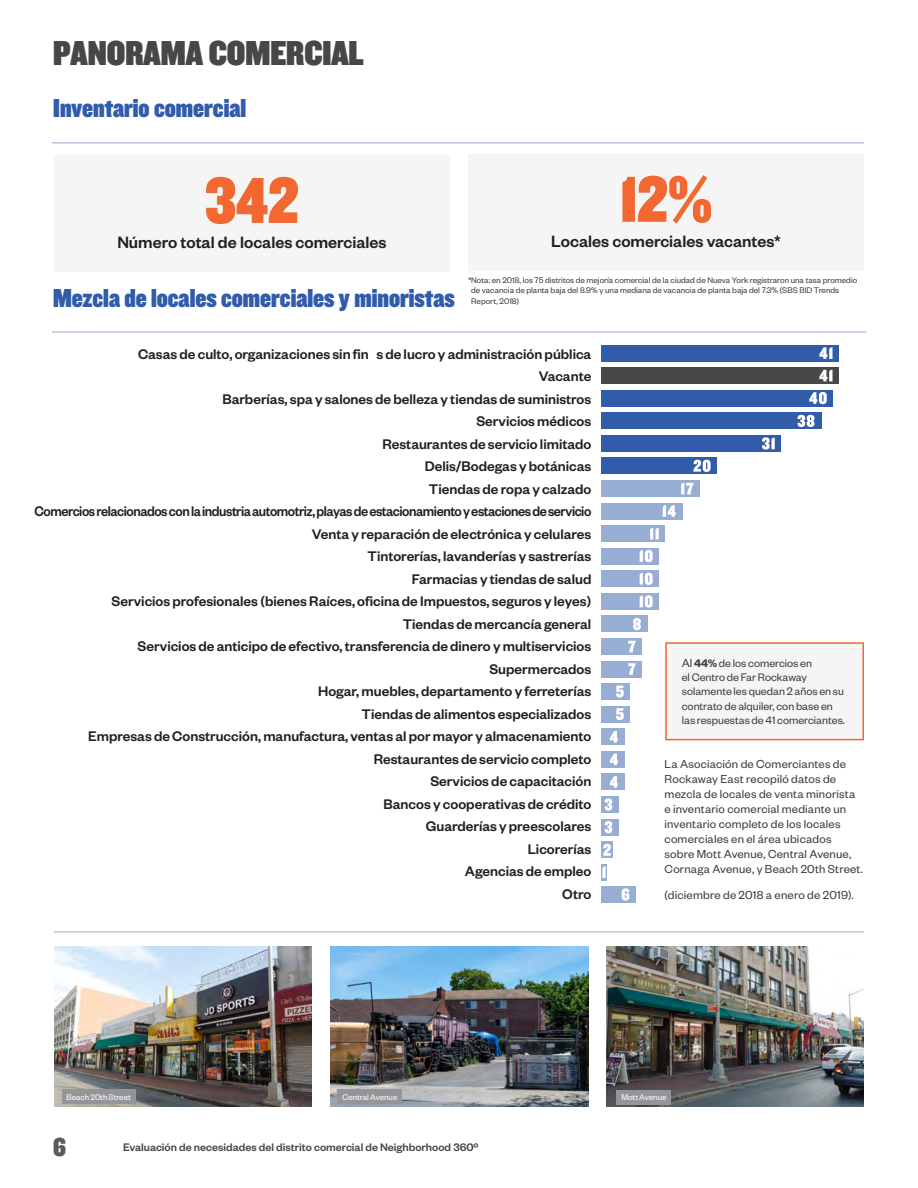
<style>
.page{position:relative;width:918px;height:1188px;background:#fff}
.page>*{position:absolute;margin:0;border:0;box-sizing:border-box;transform-origin:0 0}
.t1{font:67.5px "Knockout HTF90 Ultmt Welterwt";color:#f26830}
.t2{font:36px "Knockout HTF90 Ultmt Welterwt";color:#464748}
.t3{font:27px "Knockout HTF90 Ultmt Welterwt";color:#315caa}
.t4{font:27px "Knockout HTF90 Ultmt Welterwt";color:#5b5b5e}
.t5{font:500 18px "Founders Grotesk";color:#231f20}
.t6{font:500 15.3px "Founders Grotesk";color:#231f20}
.t7{font:500 15.3px "Founders Grotesk";letter-spacing:-.03em;color:#231f20;scale:.93 1}
.body_text{font:12.75px/15px "Founders Grotesk";letter-spacing:.015em;color:#3e3e3f}
.t8{font:12px/14.2px "Founders Grotesk";color:#3e3e3f}
.t9{font:500 12px "Founders Grotesk";color:#464748}
.BList___10_5_Alterna{font:9px/10.5px "Founders Grotesk";color:#3e3e3f}
.Photo_Caption_On_Pho{font:9px "Founders Grotesk";color:#fff}
.s1{font-size:12.75px}
.s2{font-weight:600}
</style>
<div class="page">
<div style="left:54px;top:155px;width:396px;height:117px;background:#f5f5f6"></div>
<div style="left:468px;top:154px;width:396px;height:117px;background:#f5f5f6"></div>
<hr style="left:52px;top:332px;width:814px;height:1px;background:#2a5096">
<div style="left:601px;top:345px;width:238px;height:16px;background:#315caa"></div>
<div style="left:601px;top:368px;width:238px;height:16px;background:#474849"></div>
<div style="left:601px;top:390px;width:232px;height:16px;background:#315caa"></div>
<div style="left:601px;top:413px;width:220px;height:16px;background:#315caa"></div>
<div style="left:601px;top:435px;width:180px;height:17px;background:#315caa"></div>
<div style="left:601px;top:458px;width:116px;height:16px;background:#315caa"></div>
<div style="left:601px;top:480px;width:99px;height:17px;background:#98add4"></div>
<div style="left:601px;top:503px;width:81px;height:16px;background:#98add4"></div>
<div style="left:601px;top:526px;width:64px;height:16px;background:#98add4"></div>
<div style="left:601px;top:548px;width:58px;height:16px;background:#98add4"></div>
<div style="left:601px;top:571px;width:58px;height:16px;background:#98add4"></div>
<div style="left:601px;top:593px;width:58px;height:17px;background:#98add4"></div>
<div style="left:601px;top:616px;width:47px;height:16px;background:#98add4"></div>
<div style="left:601px;top:638px;width:41px;height:17px;background:#98add4"></div>
<div style="left:601px;top:661px;width:41px;height:16px;background:#98add4"></div>
<div style="left:601px;top:684px;width:29px;height:16px;background:#98add4"></div>
<div style="left:601px;top:706px;width:29px;height:16px;background:#98add4"></div>
<div style="left:601px;top:729px;width:23px;height:16px;background:#98add4"></div>
<div style="left:601px;top:751px;width:23px;height:16px;background:#98add4"></div>
<div style="left:601px;top:774px;width:23px;height:16px;background:#98add4"></div>
<svg style="left:601px;top:796px;width:18px;height:17px"></svg>
<svg style="left:601px;top:819px;width:18px;height:16px"></svg>
<div style="left:601px;top:842px;width:12px;height:16px;background:#98add4"></div>
<div style="left:601px;top:864px;width:6px;height:16px;background:#98add4"></div>
<div style="left:601px;top:887px;width:35px;height:16px;background:#98add4"></div>
<svg style="left:819px;top:347px;width:14px;height:12px"></svg>
<svg style="left:819px;top:370px;width:14px;height:11px"></svg>
<svg style="left:809px;top:392px;width:18px;height:12px"></svg>
<svg style="left:798px;top:415px;width:17px;height:12px"></svg>
<svg style="left:762px;top:437px;width:13px;height:13px"></svg>
<svg style="left:693px;top:460px;width:18px;height:12px"></svg>
<svg style="left:681px;top:483px;width:12px;height:11px"></svg>
<svg style="left:663px;top:505px;width:13px;height:12px"></svg>
<svg style="left:650px;top:528px;width:9px;height:12px"></svg>
<svg style="left:633px;top:618px;width:8px;height:12px"></svg>
<svg style="left:628px;top:641px;width:8px;height:11px"></svg>
<svg style="left:616px;top:686px;width:8px;height:12px"></svg>
<svg style="left:610px;top:731px;width:8px;height:12px"></svg>
<svg style="left:605px;top:798px;width:7px;height:13px"></svg>
<svg style="left:603px;top:844px;width:8px;height:12px"></svg>
<svg style="left:602px;top:866px;width:4px;height:12px"></svg>
<svg style="left:622px;top:888px;width:7px;height:13px"></svg>
<svg style="left:640px;top:550px;width:13px;height:12px"></svg>
<svg style="left:628px;top:663px;width:8px;height:12px"></svg>
<svg style="left:616px;top:708px;width:8px;height:12px"></svg>
<svg style="left:610px;top:754px;width:8px;height:11px"></svg>
<svg style="left:610px;top:776px;width:8px;height:12px"></svg>
<svg style="left:605px;top:821px;width:7px;height:12px"></svg>
<svg style="left:640px;top:573px;width:13px;height:12px"></svg>
<svg style="left:640px;top:595px;width:13px;height:13px"></svg>
<img style="left:606px;top:946px;width:258px;height:161px">
<img style="left:330px;top:946px;width:258px;height:161px">
<hr style="left:54px;top:932px;width:810px;height:1px;background:#2a5096">
<div style="left:338px;top:1089px;width:64px;height:15px;background:#939598"></div>
<div style="left:617px;top:1090px;width:54px;height:15px;background:#939598"></div>
<img style="left:54px;top:946px;width:258px;height:161px">
<div style="left:62px;top:1089px;width:73px;height:15px;background:#939598"></div>
<hr style="left:52px;top:142px;width:812px;height:1px;background:#2a5096">
<div style="left:666px;top:643px;width:197px;height:97px;background:#f5f5f6"></div>
<div style="left:665px;top:642px;width:199px;height:98px;border:2px solid #f26830"></div>
<p class="t2" style="left:53px;top:33px;width:312px">PANORAMA COMERCIAL</p>
<p class="t3" style="left:53px;top:93px;width:195px">Inventario comercial</p>
<p class="t1" style="left:205px;top:164px;width:95px">342</p>
<p class="t5" style="left:117px;top:231px;width:271px">Número total de locales comerciales</p>
<p class="t1" style="left:620px;top:163px;width:94px">12%</p>
<p class="t5" style="left:551px;top:230px;width:231px">Locales comerciales vacantes*</p>
<p class="t3" style="left:53px;top:284px;width:403px">Mezcla de locales comerciales y minoristas</p>
<p class="BList___10_5_Alterna" style="left:471px;top:274px;width:388px;text-indent:-3px">*Nota: en 2018, los 75 distritos de mejoría comercial de la ciudad de Nueva York registraron una tasa promedio de vacancia de planta baja del 8.9% y una mediana de vacancia de planta baja del 7.3% (SBS BID Trends<br>Report, 2018)</p>
<p class="t6" style="left:138px;top:344px;width:455px">Casas de culto, organizaciones sin fin s de lucro y administración pública</p>
<p class="t6" style="left:539px;top:367px;width:54px">Vacante</p>
<p class="t6" style="left:222px;top:389px;width:371px">Barberías, spa y salones de belleza y tiendas de suministros</p>
<p class="t6" style="left:476px;top:412px;width:116px">Servicios médicos</p>
<p class="t6" style="left:382px;top:434px;width:210px">Restaurantes de servicio limitado</p>
<p class="t6" style="left:425px;top:457px;width:168px">Delis/Bodegas y botánicas</p>
<p class="t6" style="left:429px;top:479px;width:164px">Tiendas de ropa y calzado</p>
<p class="t7" style="left:34px;top:502px;width:600px">Comercios relacionados con la industria automotriz, playas de estacionamiento y estaciones de servicio</p>
<p class="t6" style="left:312px;top:524px;width:281px">Venta y reparación de electrónica y celulares</p>
<p class="t6" style="left:368px;top:547px;width:225px">Tintorerías, lavanderías y sastrerías</p>
<p class="t6" style="left:412px;top:569px;width:181px">Farmacias y tiendas de salud</p>
<p class="t6" style="left:112px;top:592px;width:481px">Servicios profesionales (bienes Raíces, oficina de Impuestos, seguros y leyes)</p>
<p class="t6" style="left:403px;top:614px;width:190px">Tiendas de mercancía general</p>
<p class="t6" style="left:138px;top:637px;width:455px">Servicios de anticipo de efectivo, transferencia de dinero y multiservicios</p>
<p class="t6" style="left:489px;top:659px;width:103px">Supermercados</p>
<p class="t6" style="left:318px;top:682px;width:275px">Hogar, muebles, departamento y ferreterías</p>
<p class="t6" style="left:362px;top:704px;width:231px">Tiendas de alimentos especializados</p>
<p class="t6" style="left:88px;top:727px;width:505px">Empresas de Construcción, manufactura, ventas al por mayor y almacenamiento</p>
<p class="t6" style="left:374px;top:749px;width:219px">Restaurantes de servicio completo</p>
<p class="t6" style="left:430px;top:772px;width:162px">Servicios de capacitación</p>
<p class="t6" style="left:384px;top:794px;width:209px">Bancos y cooperativas de crédito</p>
<p class="t6" style="left:426px;top:817px;width:167px">Guarderías y preescolares</p>
<p class="t6" style="left:528px;top:839px;width:65px">Licorerías</p>
<p class="t6" style="left:465px;top:862px;width:128px">Agencias de empleo</p>
<p class="t6" style="left:562px;top:884px;width:31px">Otro</p>
<p class="t8" style="left:682px;top:655px;width:165px"><span class="s1">Al</span> <span class="s2">44%</span> de los comercios en<br>el Centro de Far Rockaway solamente les quedan 2 años en su contrato de alquiler, con base en las respuestas de 41 comerciantes.</p>
<p class="body_text" style="left:665px;top:756px;width:200px">La Asociación de Comerciantes de Rockaway East recopiló datos de mezcla de locales de venta minorista e inventario comercial mediante un inventario completo de los locales comerciales en el área ubicados sobre Mott Avenue, Central Avenue, Cornaga Avenue, y Beach 20th Street.</p>
<p class="body_text" style="left:665px;top:887px;width:191px">(diciembre de 2018 a enero de 2019).</p>
<p class="Photo_Caption_On_Pho" style="left:66px;top:1091px;width:66px">Beach 20th Street</p>
<p class="Photo_Caption_On_Pho" style="left:342px;top:1091px;width:57px">Central Avenue</p>
<p class="Photo_Caption_On_Pho" style="left:621px;top:1092px;width:47px">Mott Avenue</p>
<h3 class="t4" style="left:53px;top:1133px;width:14px">6</h3>
<p class="t9" style="left:123px;top:1140px;width:357px">Evaluación de necesidades del distrito comercial de Neighborhood 360º</p>
</div>
